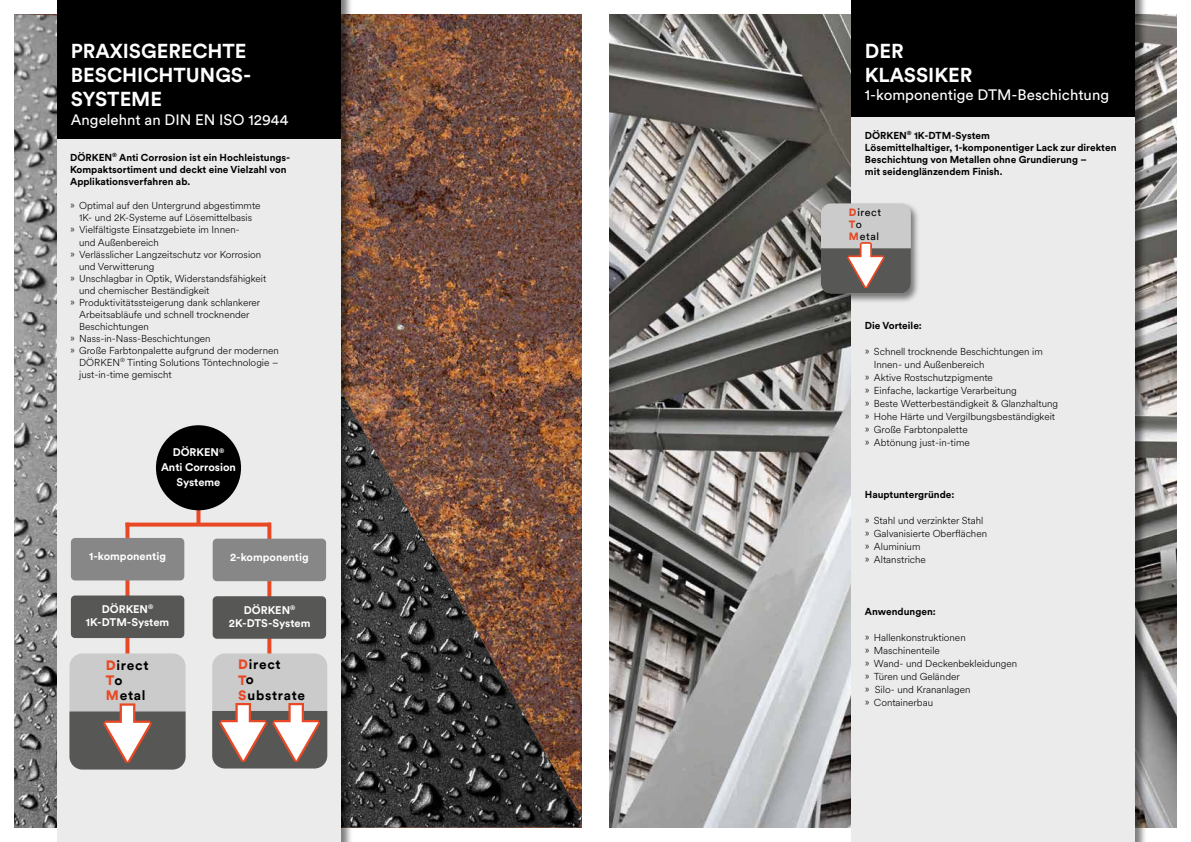
<style>
.page{position:relative;width:1191px;height:842px;background:#fff}
.page>*{position:absolute;margin:0;border:0;box-sizing:border-box;transform-origin:0 0}
.t1{font:700 20px/24px "Circular XX";color:#fff}
.t2{font:15px "Circular XX";color:#fff}
.t3{font:700 13.6px/15.5px "Circular XXTT";letter-spacing:.05em;color:#000}
.t4{font:700 13.5px/15.4px "Circular XXTT";letter-spacing:.05em;color:#000}
.t5{font:700 11px/15px "Circular XX";color:#fff;text-align:center}
.t6{font:10.6px/12px "Circular XXTT";letter-spacing:.05em;color:#000}
.t7{font:300 10px/13px "Circular XX";color:#000}
.t8{font:700 10px/12px "Circular XX";color:#000}
.s1{font-weight:900;color:#e84924}
</style>
<div class="page">
<img style="left:609px;top:14px;width:567px;height:814px">
<img style="left:14px;top:14px;width:567px;height:814px">
<div style="left:57px;top:0;width:296px;height:842px;background:#000;opacity:.5"></div>
<div style="left:57px;top:0;width:283px;height:842px;background:#ecebec"></div>
<svg style="left:125px;top:527px;width:4px;height:126px"></svg>
<div style="left:57px;top:0;width:283px;height:139px;background:#000"></div>
<svg style="left:267px;top:527px;width:4px;height:126px"></svg>
<svg style="left:196px;top:510px;width:4px;height:13px"></svg>
<div style="left:71px;top:538px;width:113px;height:42px;background:#878787;border-radius:4px"></div>
<div style="left:213px;top:539px;width:113px;height:42px;background:#878787;border-radius:4px"></div>
<div style="left:156px;top:425px;width:85px;height:85px;background:#000;border-radius:50%"></div>
<div style="left:71px;top:595px;width:113px;height:43px;background:#575756;border-radius:4px"></div>
<div style="left:213px;top:596px;width:113px;height:43px;background:#575756;border-radius:4px"></div>
<svg style="left:125px;top:523px;width:146px;height:4px"></svg>
<div style="left:69px;top:653px;width:117px;height:116px;background:#cbcbcc;border-radius:13px"></div>
<div style="left:212px;top:653px;width:115px;height:115px;background:#cbcbcc;border-radius:13px"></div>
<div style="left:851px;top:0;width:295px;height:842px;background:#000;opacity:.5"></div>
<div style="left:850px;top:0;width:284px;height:842px;background:#ecebec"></div>
<div style="left:850px;top:0;width:284px;height:116px;background:#000"></div>
<div style="left:818px;top:202px;width:102px;height:102px;background:#000;opacity:.5"></div>
<div style="left:821px;top:203px;width:90px;height:90px;background:#cbcbcc;border-radius:10px"></div>
<svg style="left:69px;top:705px;width:117px;height:64px;background:#646464"></svg>
<div style="left:212px;top:711px;width:115px;height:57px;background:#575756"></div>
<div style="left:821px;top:248px;width:90px;height:45px;background:#575756"></div>
<h1 class="t1" style="left:71px;top:38px;width:182px">PRAXISGERECHTE<br>BESCHICHTUNGS-<br>SYSTEME</h1>
<h2 class="t2" style="left:71px;top:109px;width:219px">Angelehnt an DIN EN ISO 12944</h2>
<p class="t8" style="left:70px;top:151px;width:222px">DÖRKEN<sup>®</sup> Anti Corrosion ist ein Hochleistungs-<br>Kompaktsortiment und deckt eine Vielzahl von<br>Applikationsverfahren ab.</p>
<p class="t7" style="left:70px;top:199px;width:192px">» Optimal auf den Untergrund abgestimmte</p>
<p class="t7" style="left:79px;top:211px;width:175px">1K- und 2K-Systeme auf Lösemittelbasis</p>
<p class="t7" style="left:70px;top:223px;width:171px">» Vielfältigste Einsatzgebiete im Innen-</p>
<p class="t7" style="left:79px;top:235px;width:81px">und Außenbereich</p>
<p class="t7" style="left:70px;top:247px;width:193px">» Verlässlicher Langzeitschutz vor Korrosion</p>
<p class="t7" style="left:79px;top:259px;width:77px">und Verwitterung</p>
<p class="t7" style="left:70px;top:271px;width:198px">» Unschlagbar in Optik, Widerstandsfähigkeit</p>
<p class="t7" style="left:79px;top:283px;width:132px">und chemischer Beständigkeit</p>
<p class="t7" style="left:70px;top:295px;width:192px">» Produktivitätssteigerung dank schlankerer</p>
<p class="t7" style="left:79px;top:307px;width:172px">Arbeitsabläufe und schnell trocknender</p>
<p class="t7" style="left:79px;top:319px;width:71px">Beschichtungen</p>
<p class="t7" style="left:70px;top:331px;width:142px">» Nass-in-Nass-Beschichtungen</p>
<p class="t7" style="left:70px;top:343px;width:210px">» Große Farbtonpalette aufgrund der modernen</p>
<p class="t7" style="left:79px;top:355px;width:201px">DÖRKEN<sup>®</sup> Tinting Solutions Töntechnologie –</p>
<p class="t7" style="left:79px;top:367px;width:94px">just-in-time gemischt</p>
<p class="t5" style="left:161px;top:444px;width:76px">DÖRKEN<sup>®<br></sup>Anti Corrosion<br>Systeme</p>
<p class="t5" style="left:89px;top:548px;width:78px">1-komponentig</p>
<p class="t5" style="left:230px;top:549px;width:80px">2-komponentig</p>
<p class="t5" style="left:86px;top:602px;width:85px;line-height:13.2px">DÖRKEN<sup>®<br></sup>1K-DTM-System</p>
<p class="t5" style="left:229px;top:603px;width:83px;line-height:13.2px">DÖRKEN<sup>®<br></sup>2K-DTS-System</p>
<h3 class="t3" style="left:106px;top:656px;width:45px"><span class="s1">D</span>irect<br><span class="s1">T</span>o<br><span class="s1">M</span>etal</h3>
<h3 class="t4" style="left:238px;top:656px;width:69px"><span class="s1">D</span>irect<br><span class="s1">T</span>o<br><span class="s1">S</span>ubstrate</h3>
<h1 class="t1" style="left:865px;top:38px;width:109px">DER<br>KLASSIKER</h1>
<h2 class="t2" style="left:865px;top:85px;width:246px">1-komponentige DTM-Beschichtung</h2>
<p class="t8" style="left:865px;top:129px;width:253px">DÖRKEN<sup>®</sup> 1K-DTM-System<br>Lösemittelhaltiger, 1-komponentiger Lack zur direkten Beschichtung von Metallen ohne Grundierung –<br>mit seidenglänzendem Finish.</p>
<p class="t6" style="left:849px;top:206px;width:34px"><span class="s1">D</span>irect<br><span class="s1">T</span>o<br><span class="s1">M</span>etal</p>
<p class="t8" style="left:865px;top:319px;width:59px">Die Vorteile:</p>
<p class="t7" style="left:865px;top:344px;width:179px">» Schnell trocknende Beschichtungen im</p>
<p class="t7" style="left:874px;top:357px;width:112px">Innen- und Außenbereich</p>
<p class="t7" style="left:865px;top:370px;width:130px">» Aktive Rostschutzpigmente</p>
<p class="t7" style="left:865px;top:383px;width:153px">» Einfache, lackartige Verarbeitung</p>
<p class="t7" style="left:865px;top:396px;width:195px">» Beste Wetterbeständigkeit &amp; Glanzhaltung</p>
<p class="t7" style="left:865px;top:409px;width:192px">» Hohe Härte und Vergilbungsbeständigkeit</p>
<p class="t7" style="left:865px;top:422px;width:104px">» Große Farbtonpalette</p>
<p class="t7" style="left:865px;top:435px;width:106px">» Abtönung just-in-time</p>
<p class="t8" style="left:865px;top:488px;width:91px">Hauptuntergründe:</p>
<p class="t7" style="left:865px;top:513px;width:124px">» Stahl und verzinkter Stahl » Galvanisierte Oberflächen » Aluminium<br>» Altanstriche</p>
<p class="t8" style="left:865px;top:605px;width:72px">Anwendungen:</p>
<p class="t7" style="left:865px;top:630px;width:154px">» Hallenkonstruktionen<br>» Maschinenteile<br>» Wand- und Deckenbekleidungen » Türen und Geländer<br>» Silo- und Krananlagen<br>» Containerbau</p>
</div>
